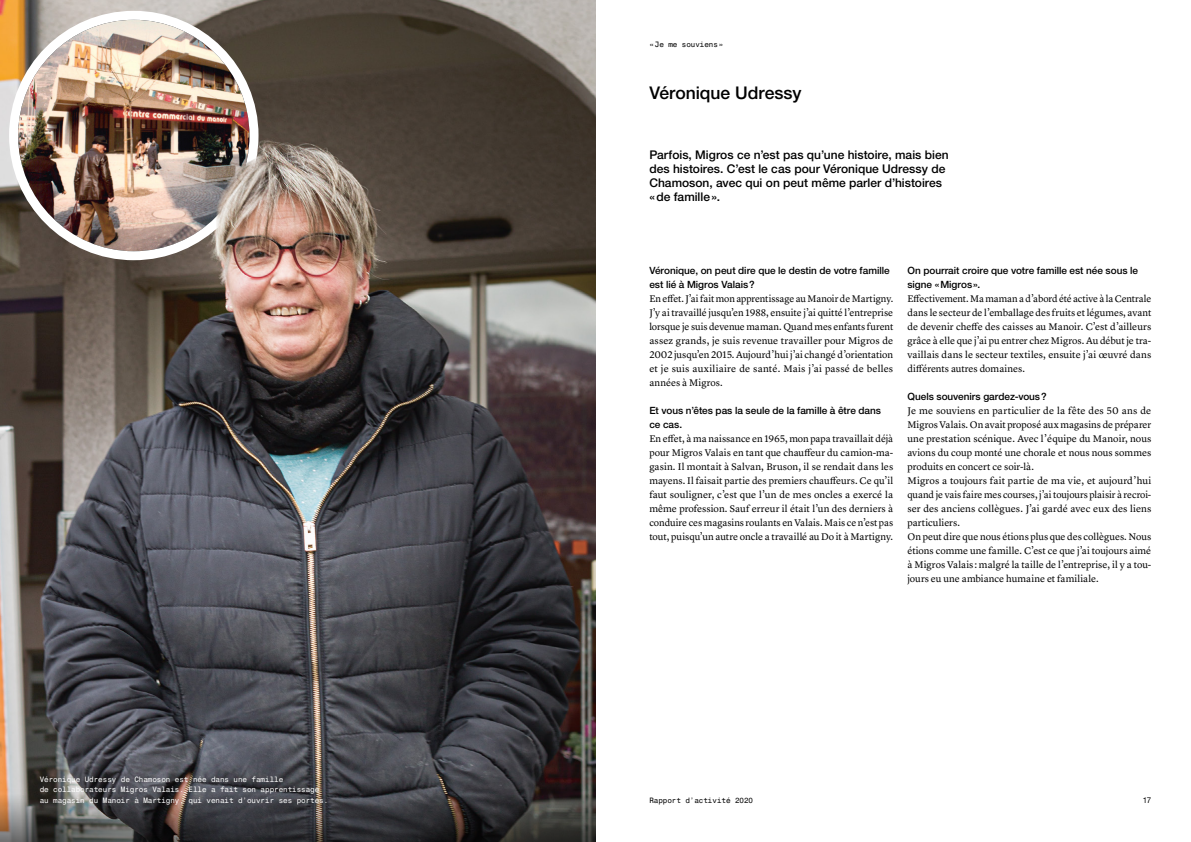
<style>
.page{position:relative;width:1191px;height:842px;background:#fff}
.page>*{position:absolute;margin:0;border:0;box-sizing:border-box;transform-origin:0 0}
.t1{font:500 17.5px "Helvetica Neue LT";color:#000}
.t2{font:500 12px/14px "Helvetica Neue LT Pro";color:#000}
.t3{font:10px/14px "Lyon Text";color:#000;text-align:justify}
.t4{font:500 10px/14px "Helvetica Neue LT Pro";letter-spacing:-.005em;color:#000}
.t5{font:8px "Helvetica Neue LT";color:#000}
.t6{font:7.5px/10.5px "Helvetica Monospaced Pro";color:#fff}
.t7{font:7.5px "Helvetica Monospaced Pro";color:#000}
</style>
<div class="page">
<img style="left:0;top:0;width:595px;height:789px">
<svg style="left:14px;top:15px;width:240px;height:241px"></svg>
<img style="left:18px;top:20px;width:231px;height:231px;border-radius:116px">
<div style="left:9px;top:11px;width:249px;height:249px;border:9px solid #fff;border-radius:50%"></div>
<img style="left:216px;top:157px;width:42px;height:92px">
<svg style="left:0;top:789px;width:595px;height:53px;background:#3b3939"></svg>
<div style="left:25px;top:761px;width:313px;height:57px;background:#000;opacity:.3"></div>
<p class="t6" style="left:40px;top:774px;width:290px">Véronique Udressy de Chamoson est née dans une famille<br>de collaborateurs Migros Valais. Elle a fait son apprentissage au magasin du Manoir à Martigny, qui venait d’ouvrir ses portes.</p>
<p class="t7" style="left:649px;top:39px;width:76px">«Je me souviens»</p>
<h1 class="t1" style="left:649px;top:82px;width:154px">Véronique Udressy</h1>
<p class="t2" style="left:649px;top:147px;width:301px">Parfois, Migros ce n’est pas qu’une histoire, mais bien des histoires. C’est le cas pour Véronique Udressy de Chamoson, avec qui on peut même parler d’histoires «de famille».</p>
<p class="t4" style="left:649px;top:263px;width:242px">Véronique, on peut dire que le destin de votre famille est lié à Migros Valais?</p>
<p class="t3" style="left:649px;top:291px;width:245px">En effet. J’ai fait mon apprentissage au Manoir de Martigny.<br>J’y ai travaillé jusqu’en 1988, ensuite j’ai quitté l’entreprise lorsque je suis devenue maman. Quand mes enfants furent assez grands, je suis revenue travailler pour Migros de 2002 jusqu’en 2015. Aujourd’hui j’ai changé d’orientation et je suis auxiliaire de santé. Mais j’ai passé de belles années à Migros.</p>
<p class="t4" style="left:649px;top:403px;width:233px">Et vous n’êtes pas la seule de la famille à être dans ce cas.</p>
<p class="t3" style="left:649px;top:431px;width:245px">En effet, à ma naissance en 1965, mon papa travaillait déjà pour Migros Valais en tant que chauffeur du camion-ma&shy;gasin. Il montait à Salvan, Bruson, il se rendait dans les mayens. Il faisait partie des premiers chauffeurs. Ce qu’il faut souligner, c’est que l’un de mes oncles a exercé la même profession. Sauf erreur il était l’un des derniers à conduire ces magasins roulants en Valais. Mais ce n’est pas tout, puisqu’un autre oncle a travaillé au Do it à Martigny.</p>
<p class="t4" style="left:907px;top:263px;width:232px">On pourrait croire que votre famille est née sous le signe «Migros».</p>
<p class="t3" style="left:907px;top:291px;width:245px">Effectivement. Ma maman a d’abord été active à la Centrale dans le secteur de l’emballage des fruits et légumes, avant de devenir cheffe des caisses au Manoir. C’est d’ailleurs grâce à elle que j’ai pu entrer chez Migros. Au début je tra&shy;vaillais dans le secteur textiles, ensuite j’ai œuvré dans différents autres domaines.</p>
<p class="t4" style="left:907px;top:389px;width:141px">Quels souvenirs gardez-vous?</p>
<p class="t3" style="left:907px;top:403px;width:245px;text-align:left">Je me souviens en particulier de la fête des 50 ans de Migros Valais. On avait proposé aux magasins de préparer une prestation scénique. Avec l’équipe du Manoir, nous avions du coup monté une chorale et nous nous sommes produits en concert ce soir-là.<br>Migros a toujours fait partie de ma vie, et aujourd’hui quand je vais faire mes courses, j’ai toujours plaisir à recroi&shy;ser des anciens collègues. J’ai gardé avec eux des liens particuliers.<br>On peut dire que nous étions plus que des collègues. Nous étions comme une famille. C’est ce que j’ai toujours aimé à Migros Valais : malgré la taille de l’entreprise, il y a tou&shy;jours eu une ambiance humaine et familiale.</p>
<p class="t7" style="left:649px;top:795px;width:105px">Rapport d’activité 2020</p>
<p class="t5" style="left:1142px;top:795px;width:10px">17</p>
</div>
